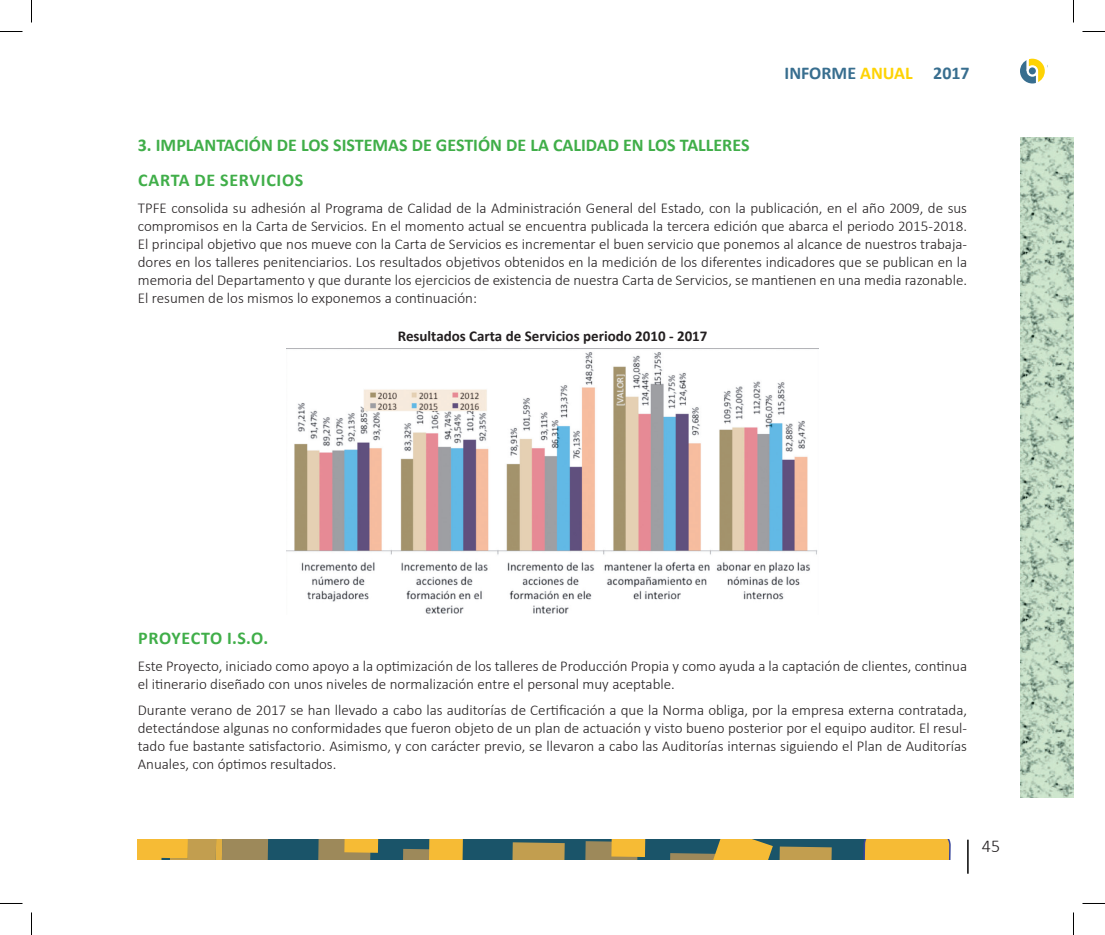
<style>
.page{position:relative;width:1105px;height:935px;background:#fff}
.page>*{position:absolute;margin:0;border:0;box-sizing:border-box;transform-origin:0 0}
.t1{font:700 18px "Calibri";color:#40ae49}
.t2{font:700 18px "Calibri";color:#386e8f}
.t3{font:700 18px "Calibri";letter-spacing:.04em;color:#40ae49}
.t4{font:700 18px "Calibri";letter-spacing:.03em;color:#40ae49}
.t5{font:300 18px "Calibri";color:#231f20}
.t6{font:300 15px/18px "Calibri";color:#231f20;text-align:justify}
.t7{font:700 15px "Calibri";color:#231f20}
.s1{color:#fed304}
</style>
<div class="page">
<img style="left:1020px;top:138px;width:53px;height:659px">
<svg style="left:138px;top:839px;width:812px;height:21px;background:#8f8851"></svg>
<svg style="left:1020px;top:58px;width:25px;height:26px"></svg>
<div style="left:1029px;top:67px;width:7px;height:7px;background:#386e8f;border-radius:50%"></div>
<hr style="left:967px;top:839px;width:1px;height:34px;background:#000">
<img style="left:287px;top:348px;width:531px;height:266px">
<svg style="left:0;top:31px;width:22px;height:1px"></svg>
<svg style="left:1082px;top:31px;width:23px;height:1px"></svg>
<svg style="left:0;top:903px;width:22px;height:1px"></svg>
<svg style="left:1082px;top:903px;width:23px;height:1px"></svg>
<svg style="left:31px;top:0;width:1px;height:22px"></svg>
<svg style="left:31px;top:912px;width:1px;height:23px"></svg>
<svg style="left:1073px;top:0;width:1px;height:22px"></svg>
<svg style="left:1073px;top:912px;width:1px;height:23px"></svg>
<p class="t2" style="left:784px;top:62px;width:187px">INFORME <span class="s1">ANUAL</span> 2017</p>
<p class="t1" style="left:138px;top:134px;width:613px">3. IMPLANTACIÓN DE LOS SISTEMAS DE GESTIÓN DE LA CALIDAD EN LOS TALLERES</p>
<p class="t3" style="left:138px;top:169px;width:167px">CARTA DE SERVICIOS</p>
<p class="t6" style="left:138px;top:199px;width:831px">TPFE consolida su adhesión al Programa de Calidad de la Administración General del Estado, con la publicación, en el año 2009, de sus compromisos en la Carta de Servicios. En el momento actual se encuentra publicada la tercera edición que abarca el periodo 2015-2018.<br>El principal objetivo que nos mueve con la Carta de Servicios es incrementar el buen servicio que ponemos al alcance de nuestros trabaja&shy;dores en los talleres penitenciarios. Los resultados objetivos obtenidos en la medición de los diferentes indicadores que se publican en la memoria del Departamento y que durante los ejercicios de existencia de nuestra Carta de Servicios, se mantienen en una media razonable.<br>El resumen de los mismos lo exponemos a continuación:</p>
<p class="t7" style="left:398px;top:326px;width:311px">Resultados Carta de Servicios periodo 2010 - 2017</p>
<p class="t4" style="left:138px;top:627px;width:132px">PROYECTO I.S.O.</p>
<p class="t6" style="left:138px;top:656px;width:831px">Este Proyecto, iniciado como apoyo a la optimización de los talleres de Producción Propia y como ayuda a la captación de clientes, continua el itinerario diseñado con unos niveles de normalización entre el personal muy aceptable.</p>
<p class="t6" style="left:138px;top:701px;width:831px">Durante verano de 2017 se han llevado a cabo las auditorías de Certificación a que la Norma obliga, por la empresa externa contratada, detectándose algunas no conformidades que fueron objeto de un plan de actuación y visto bueno posterior por el equipo auditor. El resul&shy;tado fue bastante satisfactorio. Asimismo, y con carácter previo, se llevaron a cabo las Auditorías internas siguiendo el Plan de Auditorías Anuales, con óptimos resultados.</p>
<p class="t5" style="left:982px;top:835px;width:20px">45</p>
</div>
